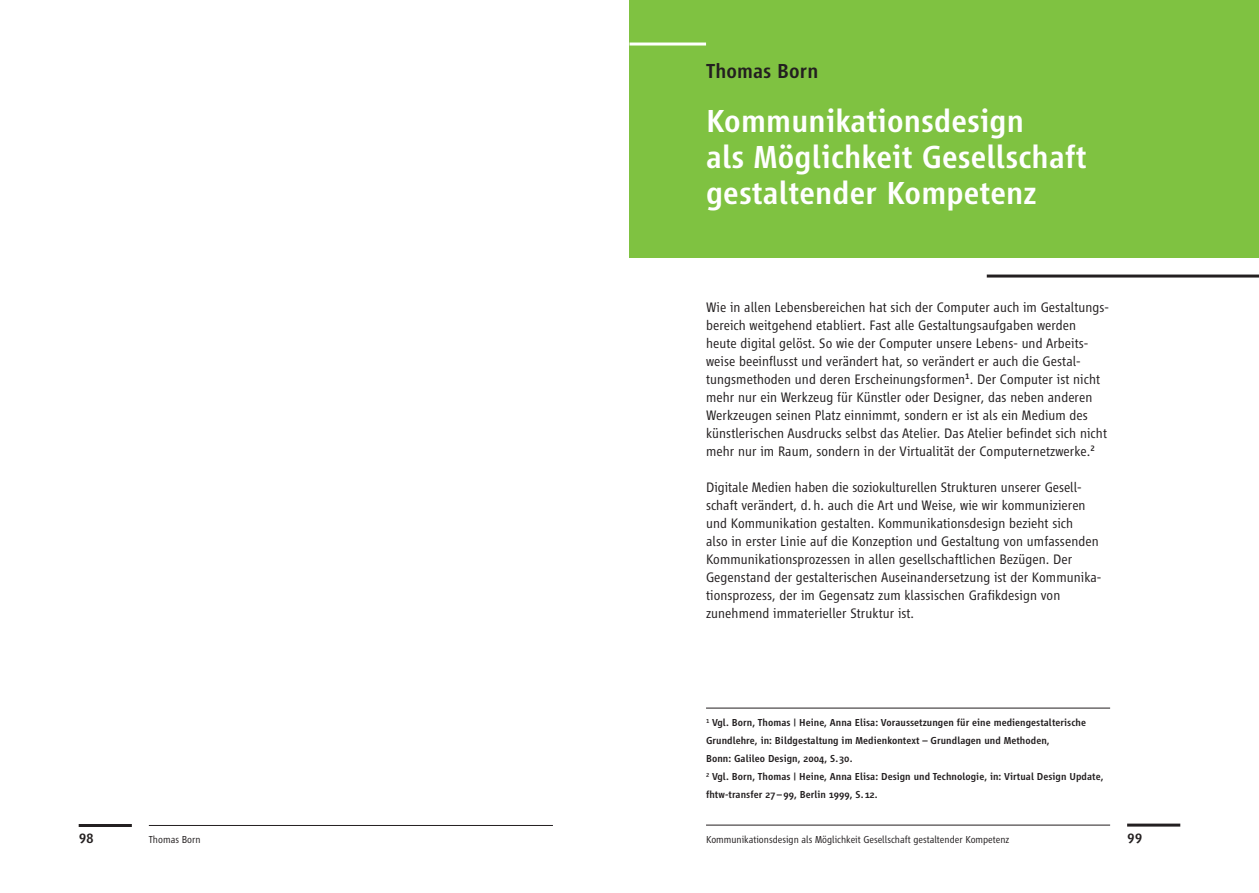
<style>
.page{position:relative;width:1259px;height:893px;background:#fff}
.page>*{position:absolute;margin:0;border:0;box-sizing:border-box;transform-origin:0 0}
.Kapitel___Headline{font:500 33px/36px "Vialog LT";letter-spacing:.005em;color:#fff}
.Namen{font:500 21px "Vialog LT";letter-spacing:.005em;color:#231f20}
.Text{font:300 14.25px/18px "Vialog LT";letter-spacing:.005em;color:#231f20}
.t1{font:500 14.25px "Vialog LT";color:#231f20}
.Marginal{font:500 10.5px/18px "Vialog LT";letter-spacing:.005em;color:#231f20}
.t2{font:300 10.5px "Vialog LT";color:#231f20}
.s1{font-family:"Vialog LT Medium SC";font-weight:400}
</style>
<div class="page">
<hr style="left:149px;top:825px;width:404px;height:1px;background:#231f20">
<hr style="left:79px;top:824px;width:53px;height:3px;background:#231f20">
<hr style="left:706px;top:825px;width:404px;height:1px;background:#231f20">
<hr style="left:1127px;top:824px;width:53px;height:3px;background:#231f20">
<div style="left:629px;top:0;width:630px;height:258px;background:#7fc241"></div>
<hr style="left:706px;top:708px;width:404px;height:1px;background:#231f20">
<hr style="left:986px;top:275px;width:273px;height:3px;background:#231f20">
<hr style="left:629px;top:43px;width:77px;height:3px;background:#fff">
<p class="Namen" style="left:706px;top:59px;width:114px">Thomas Born</p>
<p class="Kapitel___Headline" style="left:706px;top:103px;width:382px">Kommunikationsdesign<br>als Möglichkeit Gesellschaft gestaltender Kompetenz</p>
<p class="Text" style="left:706px;top:298px;width:404px">Wie in allen Lebensbereichen hat sich der Computer auch im Gestaltungs&shy;bereich weitgehend etabliert. Fast alle Gestaltungsaufgaben werden heute digital gelöst. So wie der Computer unsere Lebens- und Arbeits&shy;weise beeinflusst und verändert hat, so verändert er auch die Gestal&shy;tungsmethoden und deren Erscheinungsformen<sup>1</sup>. Der Computer ist nicht mehr nur ein Werkzeug für Künstler oder Designer, das neben anderen Werkzeugen seinen Platz einnimmt, sondern er ist als ein Medium des künstlerischen Ausdrucks selbst das Atelier. Das Atelier befindet sich nicht mehr nur im Raum, sondern in der Virtualität der Computernetzwerke.<sup>2</sup></p>
<p class="Text" style="left:706px;top:478px;width:397px">Digitale Medien haben die soziokulturellen Strukturen unserer Gesell&shy;schaft verändert, d. h. auch die Art und Weise, wie wir kommunizieren und Kommunikation gestalten. Kommunikationsdesign bezieht sich<br>also in erster Linie auf die Konzeption und Gestaltung von umfassenden Kommunikationsprozessen in allen gesellschaftlichen Bezügen. Der Gegenstand der gestalterischen Auseinandersetzung ist der Kommunika&shy;tionsprozess, der im Gegensatz zum klassischen Grafikdesign von zunehmend immaterieller Struktur ist.</p>
<p class="Marginal" style="left:706px;top:714px;width:381px"><sup>1</sup> Vgl. Born, Thomas | Heine, Anna Elisa: Voraussetzungen für eine mediengestalterische<br>Grundlehre, in: Bildgestaltung im Medienkontext – Grundlagen und Methoden,<br>Bonn: Galileo Design, <span class="s1">2004</span>, S. <span class="s1">30</span>.</p>
<p class="Marginal" style="left:706px;top:768px;width:399px"><sup>2</sup> Vgl. Born, Thomas | Heine, Anna Elisa: Design und Technologie, in: Virtual Design Update, fhtw-transfer <span class="s1">27 – 99</span>, Berlin <span class="s1">1999</span>, S. <span class="s1">12</span>.</p>
<p class="t1" style="left:79px;top:830px;width:17px">98</p>
<p class="t1" style="left:1127px;top:830px;width:17px">99</p>
<p class="t2" style="left:149px;top:834px;width:53px">Thomas Born</p>
<p class="t2" style="left:706px;top:834px;width:305px">Kommunikationsdesign als Möglichkeit Gesellschaft gestaltender Kompetenz</p>
</div>
